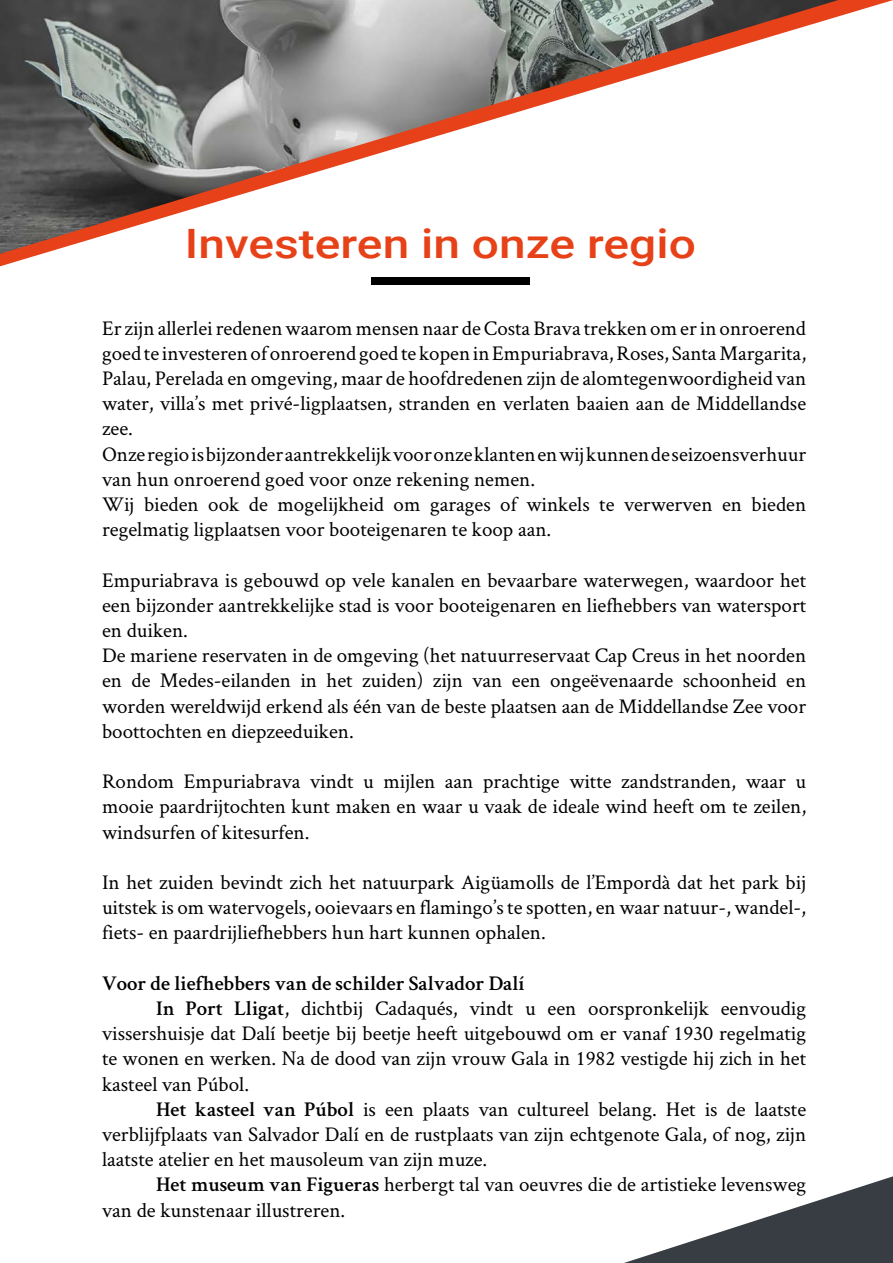
<style>
.page{position:relative;width:893px;height:1263px;background:#fff}
.page>*{position:absolute;margin:0;border:0;box-sizing:border-box;transform-origin:0 0}
.t1{font:500 40.5px "Roboto";color:#e74118;scale:1.18 1}
.t2{font:21px/25.2px "Crimson Text";color:#000}
.t3{font:600 21px "Crimson Text";color:#000}
.s1{font-weight:600}
</style>
<div class="page">
<svg style="left:0;top:0;width:893px;height:266px"></svg>
<svg style="left:624px;top:1176px;width:269px;height:87px"></svg>
<div style="left:371px;top:277px;width:159px;height:8px;background:#000"></div>
<h1 class="t1" style="left:185px;top:215px;width:434px">Investeren in onze regio</h1>
<p class="t2" style="left:102px;top:314px;width:706px">Er zijn allerlei redenen waarom mensen naar de Costa Brava trekken om er in onroerend goed te investeren of onroerend goed te kopen in Empuriabrava, Roses, Santa Margarita, Palau, Perelada en omgeving, maar de hoofdredenen zijn de alomtegenwoordigheid van water, villa’s met privé-ligplaatsen, stranden en verlaten baaien aan de Middellandse zee.<br>Onze regio is bijzonder aantrekkelijk voor onze klanten en wij kunnen de seizoensverhuur van hun onroerend goed voor onze rekening nemen.<br>Wij bieden ook de mogelijkheid om garages of winkels te verwerven en bieden regelmatig ligplaatsen voor booteigenaren te koop aan.</p>
<p class="t2" style="left:102px;top:566px;width:706px">Empuriabrava is gebouwd op vele kanalen en bevaarbare waterwegen, waardoor het een bijzonder aantrekkelijke stad is voor booteigenaren en liefhebbers van watersport en duiken.<br>De mariene reservaten in de omgeving (het natuurreservaat Cap Creus in het noorden en de Medes-eilanden in het zuiden) zijn van een ongeëvenaarde schoonheid en worden wereldwijd erkend als één van de beste plaatsen aan de Middellandse Zee voor boottochten en diepzeeduiken.</p>
<p class="t2" style="left:102px;top:768px;width:706px;text-align:justify">Rondom Empuriabrava vindt u mijlen aan prachtige witte zandstranden, waar u mooie paardrijtochten kunt maken en waar u vaak de ideale wind heeft om te zeilen, windsurfen of kitesurfen.</p>
<p class="t2" style="left:102px;top:869px;width:706px;text-align:justify">In het zuiden bevindt zich het natuurpark Aigüamolls de l’Empordà dat het park bij uitstek is om watervogels, ooievaars en flamingo’s te spotten, en waar natuur-, wandel-, fiets- en paardrijliefhebbers hun hart kunnen ophalen.</p>
<p class="t3" style="left:102px;top:968px;width:424px">Voor de liefhebbers van de schilder Salvador Dalí</p>
<p class="t2" style="left:156px;top:995px;width:652px"><span class="s1">In Port Lligat</span>, dichtbij Cadaqués, vindt u een oorspronkelijk eenvoudig</p>
<p class="t2" style="left:102px;top:1020px;width:706px">vissershuisje dat Dalí beetje bij beetje heeft uitgebouwd om er vanaf 1930 regelmatig</p>
<p class="t2" style="left:102px;top:1045px;width:706px">te wonen en werken. Na de dood van zijn vrouw Gala in 1982 vestigde hij zich in het</p>
<p class="t2" style="left:102px;top:1070px;width:149px">kasteel van Púbol.</p>
<p class="t2" style="left:156px;top:1096px;width:652px"><span class="s1">Het kasteel van Púbol</span> is een plaats van cultureel belang. Het is de laatste</p>
<p class="t2" style="left:102px;top:1121px;width:706px">verblijfplaats van Salvador Dalí en de rustplaats van zijn echtgenote Gala, of nog, zijn</p>
<p class="t2" style="left:102px;top:1146px;width:387px">laatste atelier en het mausoleum van zijn muze.</p>
<p class="t2" style="left:156px;top:1171px;width:652px"><span class="s1">Het museum van Figueras</span> herbergt tal van oeuvres die de artistieke levensweg</p>
<p class="t2" style="left:102px;top:1196px;width:245px">van de kunstenaar illustreren.</p>
</div>
